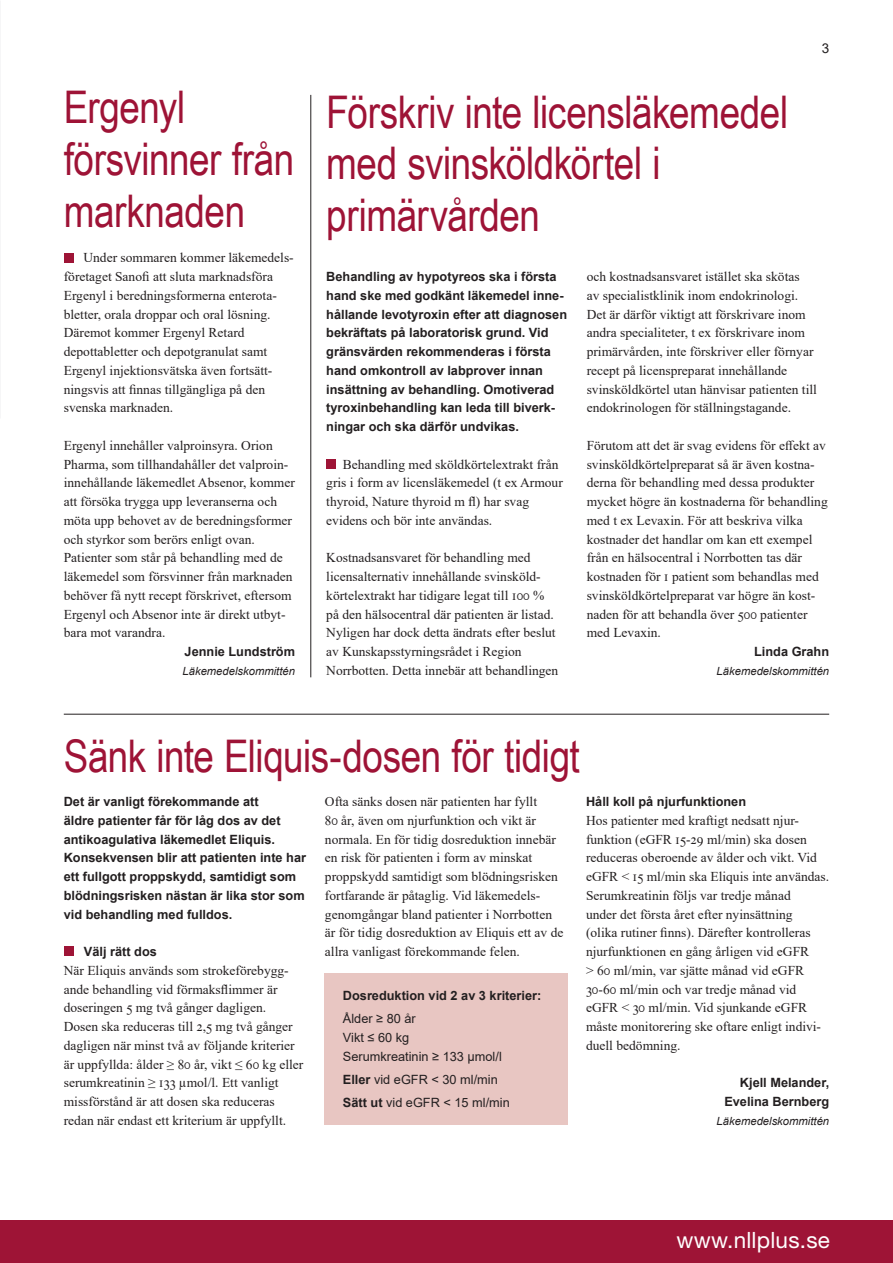
<style>
.page{position:relative;width:893px;height:1263px;background:#fff}
.page>*{position:absolute;margin:0;border:0;box-sizing:border-box;transform-origin:0 0}
.rubrik_1{font:45px/51.8px "Arial Narrow";letter-spacing:-.01em;color:#9e1336}
.t1{font:22.5px "Helvetica Neue LT Std";letter-spacing:.01em;color:#fff}
.brödtext_-_inget_ind{font:13.5px/18.8px "Times New Roman";color:#231f20}
.t2{font:13.5px "Arial";color:#231f20}
.ingress{font:700 12.75px/18.8px "Arial";color:#231f20}
.ingress-2{font:12.75px/18.8px "Arial";color:#231f20}
.rubrik_2{font:700 12.75px "Arial";color:#231f20}
.författare{font:700 12.75px "Arial";color:#231f20}
.författare_-_titel{font:italic 11.25px "Arial";color:#231f20}
.författare-2{font:italic 11.25px "Arial";color:#231f20}
.s1{font-weight:700}
</style>
<div class="page">
<div style="left:0;top:1220px;width:893px;height:43px;background:#9e1436"></div>
<div style="left:64px;top:253px;width:9px;height:9px;background:#9e1436"></div>
<div style="left:64px;top:947px;width:9px;height:9px;background:#9e1436"></div>
<hr style="left:64px;top:714px;width:765px;height:1px;background:#231f20">
<hr style="left:310px;top:95px;width:1px;height:582px;background:#231f20">
<div style="left:325px;top:973px;width:243px;height:151px;background:#e8c6c2"></div>
<div style="left:326px;top:459px;width:10px;height:10px;background:#9e1436"></div>
<p class="rubrik_1" style="left:64px;top:80px;width:232px">Ergenyl försvinner från marknaden</p>
<p class="brödtext_-_inget_ind" style="left:64px;top:248px;width:231px;text-indent:20px">Under sommaren kommer läkemedels&shy;företaget Sanofi att sluta marknadsföra Ergenyl i beredningsformerna enterota&shy;bletter, orala droppar och oral lösning.<br>Däremot kommer Ergenyl Retard depottabletter och depotgranulat samt Ergenyl injektionsvätska även fortsätt&shy;ningsvis att finnas tillgängliga på den svenska marknaden.</p>
<p class="brödtext_-_inget_ind" style="left:64px;top:435px;width:233px">Ergenyl innehåller valproinsyra. Orion Pharma, som tillhandahåller det valproin&shy;innehållande läkemedlet Absenor, kommer att försöka trygga upp leveranserna och möta upp behovet av de beredningsformer och styrkor som berörs enligt ovan.<br>Patienter som står på behandling med de läkemedel som försvinner från marknaden behöver få nytt recept förskrivet, eftersom Ergenyl och Absenor inte är direkt utbyt&shy;bara mot varandra.</p>
<p class="författare" style="left:185px;top:643px;width:112px">Jennie Lundström</p>
<p class="författare_-_titel" style="left:183px;top:664px;width:114px">Läkemedelskommittén</p>
<p class="t2" style="left:822px;top:39px;width:9px">3</p>
<p class="rubrik_1" style="left:326px;top:84px;width:463px">Förskriv inte licensläkemedel med svinsköldkörtel i primärvården</p>
<p class="ingress" style="left:326px;top:267px;width:242px">Behandling av hypotyreos ska i första hand ske med godkänt läkemedel inne&shy;hållande levotyroxin efter att diagnosen bekräftats på laboratorisk grund. Vid gränsvärden rekommenderas i första hand omkontroll av labprover innan insättning av behandling. Omotiverad tyroxinbehandling kan leda till biverk&shy;ningar och ska därför undvikas.</p>
<p class="brödtext_-_inget_ind" style="left:326px;top:454px;width:238px;text-indent:17px">Behandling med sköldkörtelextrakt från gris i form av licensläkemedel (t ex Armour thyroid, Nature thyroid m fl) har svag evidens och bör inte användas.</p>
<p class="brödtext_-_inget_ind" style="left:326px;top:548px;width:234px">Kostnadsansvaret för behandling med licensalternativ innehållande svinsköld&shy;körtelextrakt har tidigare legat till 100 % på den hälsocentral där patienten är listad.<br>Nyligen har dock detta ändrats efter beslut av Kunskapsstyrningsrådet i Region Norrbotten. Detta innebär att behandlingen</p>
<p class="brödtext_-_inget_ind" style="left:587px;top:267px;width:232px">och kostnadsansvaret istället ska skötas<br>av specialistklinik inom endokrinologi.<br>Det är därför viktigt att förskrivare inom andra specialiteter, t ex förskrivare inom primärvården, inte förskriver eller förnyar recept på licenspreparat innehållande svinsköldkörtel utan hänvisar patienten till endokrinologen för ställningstagande.</p>
<p class="brödtext_-_inget_ind" style="left:587px;top:435px;width:243px">Förutom att det är svag evidens för effekt av svinsköldkörtelpreparat så är även kostna&shy;derna för behandling med dessa produkter mycket högre än kostnaderna för behandling med t ex Levaxin. För att beskriva vilka kostnader det handlar om kan ett exempel från en hälsocentral i Norrbotten tas där kostnaden för 1 patient som behandlas med svinsköldkörtelpreparat var högre än kost&shy;naden för att behandla över 500 patienter med Levaxin.</p>
<p class="författare" style="left:754px;top:643px;width:77px">Linda Grahn</p>
<p class="författare_-_titel" style="left:717px;top:664px;width:114px">Läkemedelskommittén</p>
<p class="rubrik_1" style="left:64px;top:729px;width:518px">Sänk inte Eliquis-dosen för tidigt</p>
<p class="ingress" style="left:64px;top:792px;width:244px">Det är vanligt förekommande att<br>äldre patienter får för låg dos av det antikoagulativa läkemedlet Eliquis.<br>Konsekvensen blir att patienten inte har ett fullgott proppskydd, samtidigt som blödningsrisken nästan är lika stor som vid behandling med fulldos.</p>
<p class="rubrik_2" style="left:84px;top:943px;width:74px">Välj rätt dos</p>
<p class="brödtext_-_inget_ind" style="left:64px;top:960px;width:241px">När Eliquis används som strokeförebygg&shy;ande behandling vid förmaksflimmer är doseringen 5 mg två gånger dagligen.<br>Dosen ska reduceras till 2,5 mg två gånger dagligen när minst två av följande kriterier är uppfyllda: ålder ≥ 80 år, vikt ≤ 60 kg eller serumkreatinin ≥ 133 µmol/l. Ett vanligt missförstånd är att dosen ska reduceras redan när endast ett kriterium är uppfyllt.</p>
<p class="brödtext_-_inget_ind" style="left:325px;top:792px;width:240px">Ofta sänks dosen när patienten har fyllt<br>80 år, även om njurfunktion och vikt är normala. En för tidig dosreduktion innebär en risk för patienten i form av minskat proppskydd samtidigt som blödningsrisken fortfarande är påtaglig. Vid läkemedels&shy;genomgångar bland patienter i Norrbotten är för tidig dosreduktion av Eliquis ett av de allra vanligast förekommande felen.</p>
<p class="rubrik_2" style="left:586px;top:793px;width:162px">Håll koll på njurfunktionen</p>
<p class="brödtext_-_inget_ind" style="left:586px;top:810px;width:245px">Hos patienter med kraftigt nedsatt njur&shy;funktion (eGFR 15-29 ml/min) ska dosen reduceras oberoende av ålder och vikt. Vid eGFR &lt; 15 ml/min ska Eliquis inte användas.<br>Serumkreatinin följs var tredje månad<br>under det första året efter nyinsättning<br>(olika rutiner finns). Därefter kontrolleras njurfunktionen en gång årligen vid eGFR<br>&gt; 60 ml/min, var sjätte månad vid eGFR 30-60 ml/min och var tredje månad vid eGFR &lt; 30 ml/min. Vid sjunkande eGFR måste monitorering ske oftare enligt indivi&shy;duell bedömning.</p>
<p class="författare" style="left:740px;top:1074px;width:91px">Kjell Melander,</p>
<p class="författare" style="left:724px;top:1093px;width:106px">Evelina Bernberg</p>
<p class="författare-2" style="left:717px;top:1114px;width:114px">Läkemedelskommittén</p>
<p class="rubrik_2" style="left:343px;top:987px;width:200px">Dosreduktion vid 2 av 3 kriterier:</p>
<p class="ingress-2" style="left:343px;top:1009px;width:160px">Ålder ≥ 80 år<br>Vikt ≤ 60 kg<br>Serumkreatinin ≥ 133 µmol/l</p>
<p class="ingress-2" style="left:343px;top:1070px;width:156px"><span class="s1">Eller</span> vid eGFR &lt; 30 ml/min</p>
<p class="ingress-2" style="left:343px;top:1093px;width:168px"><span class="s1">Sätt ut</span> vid eGFR &lt; 15 ml/min</p>
<h2 class="t1" style="left:677px;top:1227px;width:155px">www.nllplus.se</h2>
</div>
